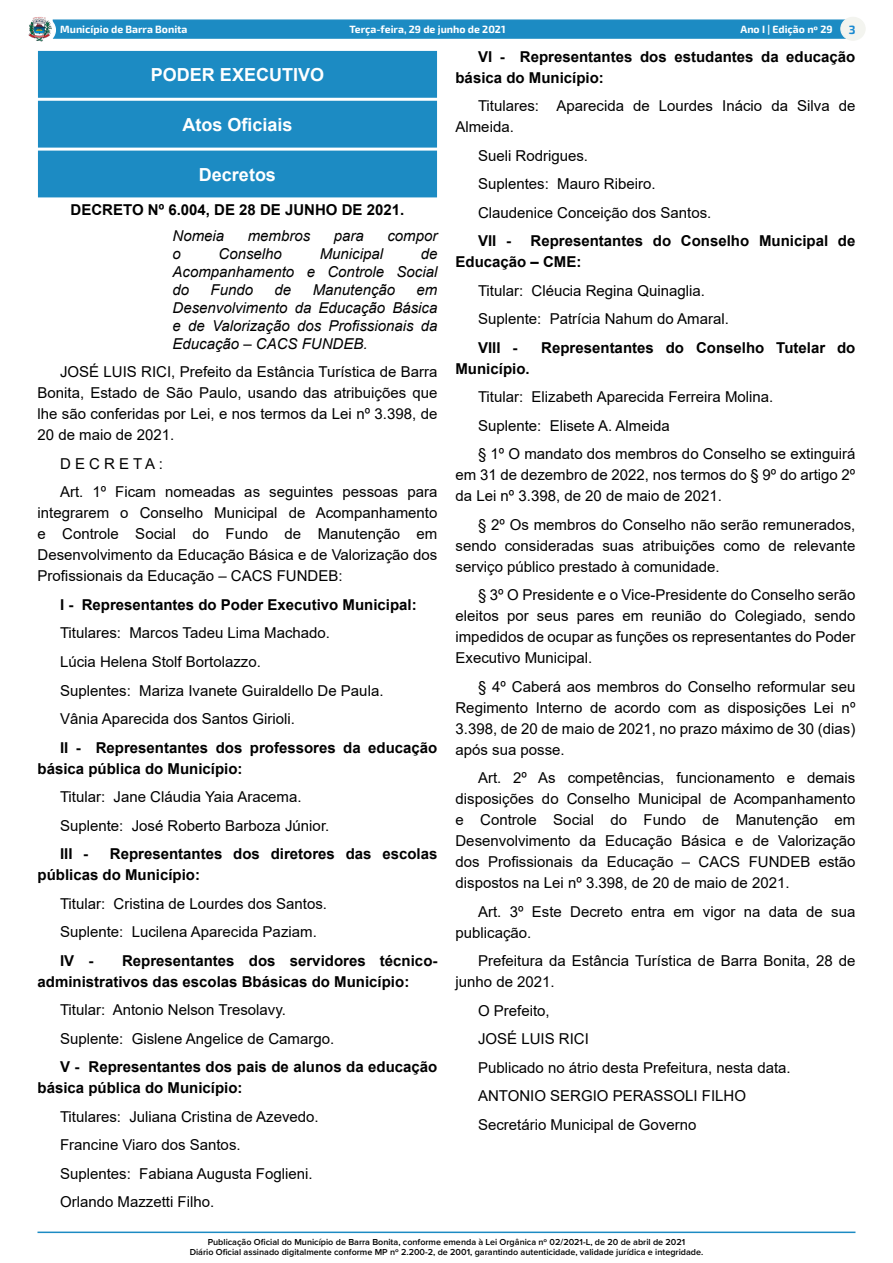
<style>
.page{position:relative;width:893px;height:1263px;background:#fff}
.page>*{position:absolute;margin:0;border:0;box-sizing:border-box;transform-origin:0 0}
.t1{font:700 18px "Arial";color:#fff}
._2_-_Corpo{font:15px/21px "Arial";color:#000;text-align:justify}
._6_-_Corpo_Negrito{font:700 15px/21px "Arial";color:#000}
._3_-_Ementa{font:italic 15px/18px "Arial";color:#000;text-align:justify}
._1_-_Cabeçalho{font:700 15px "Arial";color:#000}
.t2{font:700 12px "Exo 2.0";color:#1989d1}
.t3{font:700 10.5px "Exo 2.0";color:#fff}
.t4{font:600 9px/10.8px "Proxima Nova";color:#000;text-align:center}
</style>
<div class="page">
<hr style="left:38px;top:1231px;width:817px;height:2px;background:#1c8bc3">
<div style="left:53px;top:19px;width:796px;height:20px;background:#1c8bc3;border:1px solid #1c8bc3"></div>
<div style="left:31px;top:18px;width:24px;height:24px;background:#fff;border-radius:50%"></div>
<div style="left:31px;top:17px;width:25px;height:26px;border:1px solid #fff;border-radius:50%"></div>
<img style="left:28px;top:17px;width:25px;height:25px">
<div style="left:841px;top:17px;width:24px;height:23px;background:#f3f4ef;border-radius:50%"></div>
<div style="left:840px;top:17px;width:26px;height:24px;border:1px solid #f3f4ef;border-radius:50%"></div>
<div style="left:39px;top:51px;width:397px;height:46px;background:#1c8bc3"></div>
<div style="left:38px;top:51px;width:399px;height:47px;border:1px solid #1c8bc3"></div>
<div style="left:39px;top:101px;width:397px;height:46px;background:#1c8bc3"></div>
<div style="left:38px;top:101px;width:399px;height:47px;border:1px solid #1c8bc3"></div>
<div style="left:39px;top:151px;width:397px;height:46px;background:#1c8bc3"></div>
<p class="t3" style="left:60px;top:23px;width:129px">Município de Barra Bonita</p>
<p class="t3" style="left:350px;top:23px;width:157px">Terça-feira, 29 de junho de 2021</p>
<p class="t3" style="left:740px;top:23px;width:94px">Ano I | Edição nº 29</p>
<p class="t2" style="left:849px;top:22px;width:8px">3</p>
<p class="t1" style="left:151px;top:62px;width:175px">PODER EXECUTIVO</p>
<p class="t1" style="left:182px;top:112px;width:112px">Atos Oficiais</p>
<p class="t1" style="left:199px;top:162px;width:79px">Decretos</p>
<p class="_1_-_Cabeçalho" style="left:71px;top:200px;width:335px">DECRETO Nº 6.004, DE 28 DE JUNHO DE 2021.</p>
<p class="_3_-_Ementa" style="left:172px;top:227px;width:53px">Nomeia</p>
<p class="_3_-_Ementa" style="left:248px;top:227px;width:64px">membros</p>
<p class="_3_-_Ementa" style="left:334px;top:227px;width:32px">para</p>
<p class="_3_-_Ementa" style="left:387px;top:227px;width:52px">compor</p>
<p class="_3_-_Ementa" style="left:172px;top:245px;width:10px">o</p>
<p class="_3_-_Ementa" style="left:219px;top:245px;width:65px">Conselho</p>
<p class="_3_-_Ementa" style="left:320px;top:245px;width:65px">Municipal</p>
<p class="_6_-_Corpo_Negrito" style="left:455px;top:46px;width:401px;text-indent:22px">VI - Representantes dos estudantes da educação básica do Município:</p>
<p class="_2_-_Corpo" style="left:455px;top:95px;width:401px;text-indent:22px">Titulares: Aparecida de Lourdes Inácio da Silva de<br>Almeida.</p>
<p class="_2_-_Corpo" style="left:478px;top:145px;width:112px">Sueli Rodrigues.</p>
<p class="_2_-_Corpo" style="left:478px;top:173px;width:179px">Suplentes: Mauro Ribeiro.</p>
<p class="_2_-_Corpo" style="left:478px;top:202px;width:235px">Claudenice Conceição dos Santos.</p>
<p class="_6_-_Corpo_Negrito" style="left:478px;top:231px;width:35px">VII -</p>
<p class="_6_-_Corpo_Negrito" style="left:455px;top:231px;width:401px;text-indent:75px">Representantes do Conselho Municipal de<br>Educação – CME:</p>
<p class="_2_-_Corpo" style="left:478px;top:280px;width:229px">Titular: Cléucia Regina Quinaglia.</p>
<p class="_2_-_Corpo" style="left:478px;top:308px;width:252px">Suplente: Patrícia Nahum do Amaral.</p>
<p class="_6_-_Corpo_Negrito" style="left:478px;top:337px;width:41px">VIII -</p>
<p class="_6_-_Corpo_Negrito" style="left:541px;top:337px;width:316px">Representantes do Conselho Tutelar do</p>
<p class="_6_-_Corpo_Negrito" style="left:455px;top:358px;width:76px">Município.</p>
<p class="_2_-_Corpo" style="left:478px;top:386px;width:297px">Titular: Elizabeth Aparecida Ferreira Molina.</p>
<p class="_2_-_Corpo" style="left:478px;top:415px;width:193px">Suplente: Elisete A. Almeida</p>
<p class="_2_-_Corpo" style="left:455px;top:443px;width:401px;text-indent:22px">§ 1º O mandato dos membros do Conselho se extinguirá em 31 de dezembro de 2022, nos termos do § 9º do artigo 2º da Lei nº 3.398, de 20 de maio de 2021.</p>
<p class="_2_-_Corpo" style="left:455px;top:514px;width:401px;text-indent:22px">§ 2º Os membros do Conselho não serão remunerados, sendo consideradas suas atribuições como de relevante serviço público prestado à comunidade.</p>
<p class="_2_-_Corpo" style="left:455px;top:584px;width:401px;text-indent:22px">§ 3º O Presidente e o Vice-Presidente do Conselho serão eleitos por seus pares em reunião do Colegiado, sendo impedidos de ocupar as funções os representantes do Poder Executivo Municipal.</p>
<p class="_2_-_Corpo" style="left:455px;top:676px;width:401px;text-indent:22px">§ 4º Caberá aos membros do Conselho reformular seu Regimento Interno de acordo com as disposições Lei nº 3.398, de 20 de maio de 2021, no prazo máximo de 30 (dias) após sua posse.</p>
<p class="_2_-_Corpo" style="left:455px;top:767px;width:401px;text-indent:22px">Art. 2º As competências, funcionamento e demais disposições do Conselho Municipal de Acompanhamento e Controle Social do Fundo de Manutenção em Desenvolvimento da Educação Básica e de Valorização dos Profissionais da Educação – CACS FUNDEB estão dispostos na Lei nº 3.398, de 20 de maio de 2021.</p>
<p class="_2_-_Corpo" style="left:455px;top:901px;width:401px;text-indent:22px">Art. 3º Este Decreto entra em vigor na data de sua publicação.</p>
<p class="_2_-_Corpo" style="left:455px;top:950px;width:401px;text-indent:22px">Prefeitura da Estância Turística de Barra Bonita, 28 de junho de 2021.</p>
<p class="_2_-_Corpo" style="left:478px;top:1000px;width:73px">O Prefeito,</p>
<p class="_2_-_Corpo" style="left:478px;top:1028px;width:112px">JOSÉ LUIS RICI</p>
<p class="_2_-_Corpo" style="left:478px;top:1057px;width:314px">Publicado no átrio desta Prefeitura, nesta data.</p>
<p class="_2_-_Corpo" style="left:478px;top:1085px;width:270px">ANTONIO SERGIO PERASSOLI FILHO</p>
<p class="_2_-_Corpo" style="left:478px;top:1114px;width:220px">Secretário Municipal de Governo</p>
<p class="_3_-_Ementa" style="left:172px;top:245px;width:266px;text-indent:248px">de Acompanhamento e Controle Social do</p>
<p class="_3_-_Ementa" style="left:211px;top:281px;width:44px">Fundo</p>
<p class="_3_-_Ementa" style="left:275px;top:281px;width:18px">de</p>
<p class="_3_-_Ementa" style="left:313px;top:281px;width:84px">Manutenção</p>
<p class="_3_-_Ementa" style="left:172px;top:281px;width:266px;text-indent:244px">em Desenvolvimento da Educação Básica e de Valorização dos Profissionais da Educação – CACS FUNDEB.</p>
<p class="_2_-_Corpo" style="left:38px;top:362px;width:401px;text-indent:22px">JOSÉ LUIS RICI, Prefeito da Estância Turística de Barra Bonita, Estado de São Paulo, usando das atribuições que lhe são conferidas por Lei, e nos termos da Lei nº 3.398, de 20 de maio de 2021.</p>
<p class="_2_-_Corpo" style="left:60px;top:453px;width:104px">D E C R E T A :</p>
<p class="_2_-_Corpo" style="left:38px;top:482px;width:401px;text-indent:22px">Art. 1º Ficam nomeadas as seguintes pessoas para integrarem o Conselho Municipal de Acompanhamento e Controle Social do Fundo de Manutenção em Desenvolvimento da Educação Básica e de Valorização dos Profissionais da Educação – CACS FUNDEB:</p>
<p class="_6_-_Corpo_Negrito" style="left:60px;top:594px;width:358px">I - Representantes do Poder Executivo Municipal:</p>
<p class="_2_-_Corpo" style="left:60px;top:623px;width:272px">Titulares: Marcos Tadeu Lima Machado.</p>
<p class="_2_-_Corpo" style="left:60px;top:651px;width:202px">Lúcia Helena Stolf Bortolazzo.</p>
<p class="_2_-_Corpo" style="left:60px;top:680px;width:325px">Suplentes: Mariza Ivanete Guiraldello De Paula.</p>
<p class="_2_-_Corpo" style="left:60px;top:708px;width:237px">Vânia Aparecida dos Santos Girioli.</p>
<p class="_6_-_Corpo_Negrito" style="left:38px;top:737px;width:401px;text-indent:22px">II - Representantes dos professores da educação básica pública do Município:</p>
<p class="_2_-_Corpo" style="left:60px;top:786px;width:243px">Titular: Jane Cláudia Yaia Aracema.</p>
<p class="_2_-_Corpo" style="left:60px;top:815px;width:271px">Suplente: José Roberto Barboza Júnior.</p>
<p class="_6_-_Corpo_Negrito" style="left:60px;top:843px;width:30px">III -</p>
<p class="_6_-_Corpo_Negrito" style="left:38px;top:843px;width:401px;text-indent:72px">Representantes dos diretores das escolas públicas do Município:</p>
<p class="_2_-_Corpo" style="left:60px;top:893px;width:269px">Titular: Cristina de Lourdes dos Santos.</p>
<p class="_2_-_Corpo" style="left:60px;top:921px;width:258px">Suplente: Lucilena Aparecida Paziam.</p>
<p class="_6_-_Corpo_Negrito" style="left:60px;top:950px;width:35px">IV -</p>
<p class="_6_-_Corpo_Negrito" style="left:38px;top:950px;width:401px;text-indent:85px">Representantes dos servidores técnico&shy;administrativos das escolas Bbásicas do Município:</p>
<p class="_2_-_Corpo" style="left:60px;top:999px;width:227px">Titular: Antonio Nelson Tresolavy.</p>
<p class="_2_-_Corpo" style="left:60px;top:1028px;width:276px">Suplente: Gislene Angelice de Camargo.</p>
<p class="_6_-_Corpo_Negrito" style="left:38px;top:1056px;width:401px;text-indent:22px">V - Representantes dos pais de alunos da educação básica pública do Município:</p>
<p class="_2_-_Corpo" style="left:60px;top:1106px;width:260px">Titulares: Juliana Cristina de Azevedo.</p>
<p class="_2_-_Corpo" style="left:60px;top:1134px;width:182px">Francine Viaro dos Santos.</p>
<p class="_2_-_Corpo" style="left:60px;top:1163px;width:254px">Suplentes: Fabiana Augusta Foglieni.</p>
<p class="_2_-_Corpo" style="left:60px;top:1191px;width:156px">Orlando Mazzetti Filho.</p>
<p class="t4" style="left:190px;top:1236px;width:515px">Publicação Oficial do Município de Barra Bonita, conforme emenda à Lei Orgânica nº 02/2021-L, de 20 de abril de 2021<br>Diário Oficial assinado digitalmente conforme MP nº 2.200-2, de 2001, garantindo autenticidade, validade jurídica e integridade.</p>
</div>
